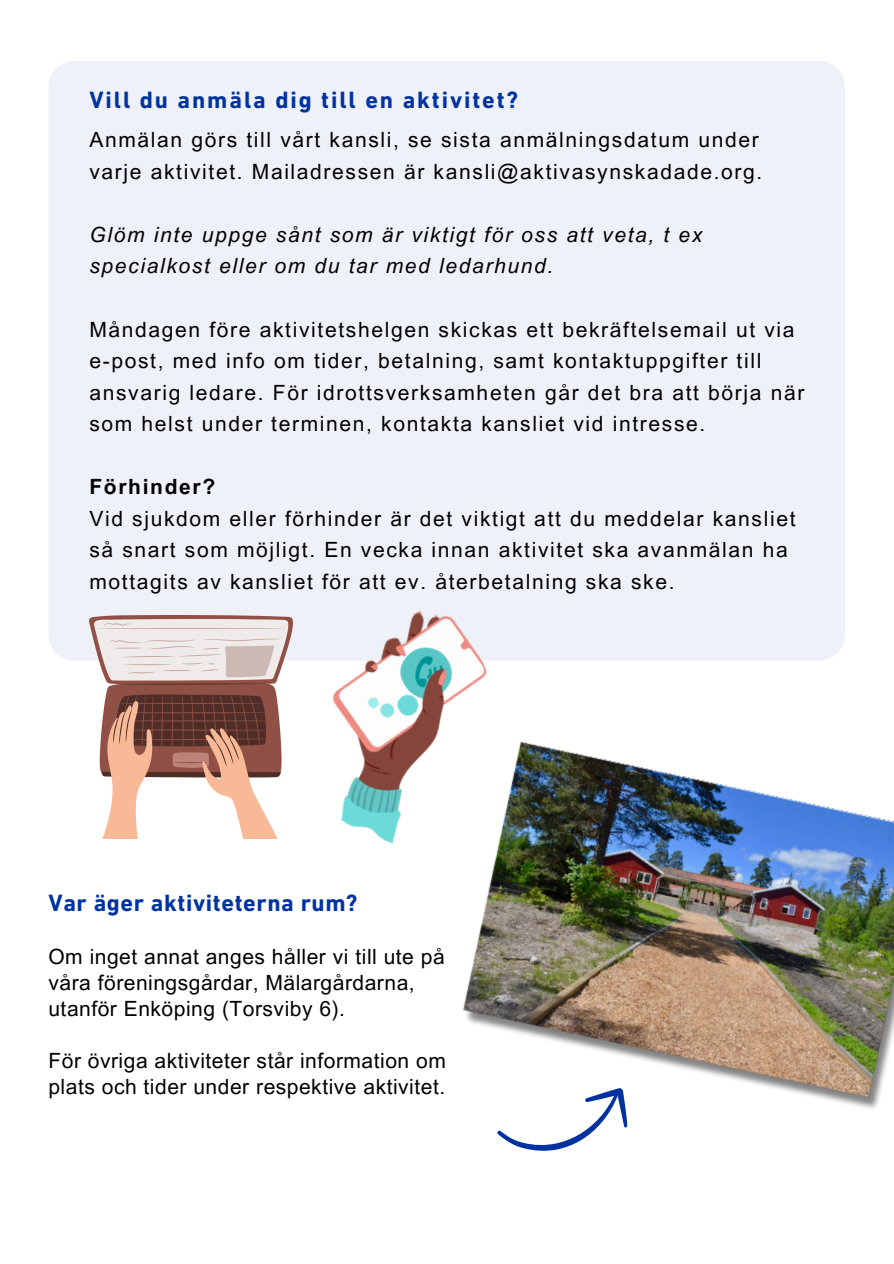
<style>
.page{position:relative;width:894px;height:1264px;background:#fff}
.page>*{position:absolute;margin:0;border:0;box-sizing:border-box;transform-origin:0 0}
.t1{font:700 24px "DIN Next LT Pro";letter-spacing:.08em;color:#0033a0}
.t2{font:700 24px "DIN Next LT Pro";letter-spacing:.025em;color:#0033a0}
.t3{font:21px/31.5px "Arial MT Pro";letter-spacing:.08em;color:#000}
.t4{font:21px/25.8px "Arial MT Pro";letter-spacing:.025em;color:#000}
.t5{font:italic 21px/31.5px "Arial MT Pro";letter-spacing:.08em;color:#000}
.t6{font:700 21px "Arial MT Pro";letter-spacing:.08em;color:#000}
</style>
<div class="page">
<div style="left:49px;top:61px;width:796px;height:599px;background:#eef1f8"></div>
<img style="left:89px;top:615px;width:188px;height:223px">
<svg style="left:497px;top:1117px;width:131px;height:34px"></svg>
<img style="left:277px;top:596px;width:257px;height:248px">
<img style="left:454px;top:740px;width:439px;height:377px">
<p class="t1" style="left:89px;top:90px;width:430px">Vill du anmäla dig till en aktivitet?</p>
<p class="t3" style="left:89px;top:127px;width:674px">Anmälan görs till vårt kansli, se sista anmälningsdatum under varje aktivitet. Mailadressen är kansli@aktivasynskadade.org.</p>
<p class="t5" style="left:89px;top:221px;width:614px">Glöm inte uppge sånt som är viktigt för oss att veta, t ex specialkost eller om du tar med ledarhund.</p>
<p class="t3" style="left:89px;top:316px;width:716px">Måndagen före aktivitetshelgen skickas ett bekräftelsemail ut via e-post, med info om tider, betalning, samt kontaktuppgifter till ansvarig ledare. För idrottsverksamheten går det bra att börja när som helst under terminen, kontakta kansliet vid intresse.</p>
<p class="t6" style="left:89px;top:479px;width:127px">Förhinder?</p>
<p class="t3" style="left:89px;top:505px;width:707px">Vid sjukdom eller förhinder är det viktigt att du meddelar kansliet så snart som möjligt. En vecka innan aktivitet ska avanmälan ha mottagits av kansliet för att ev. återbetalning ska ske.</p>
<p class="t2" style="left:48px;top:893px;width:310px">Var äger aktiviteterna rum?</p>
<h1 class="t4" style="left:48px;top:946px;width:398px">Om inget annat anges håller vi till ute på våra föreningsgårdar, Mälargårdarna, utanför Enköping (Torsviby 6).</h1>
<p class="t4" style="left:48px;top:1050px;width:399px">För övriga aktiviteter står information om plats och tider under respektive aktivitet.</p>
</div>
